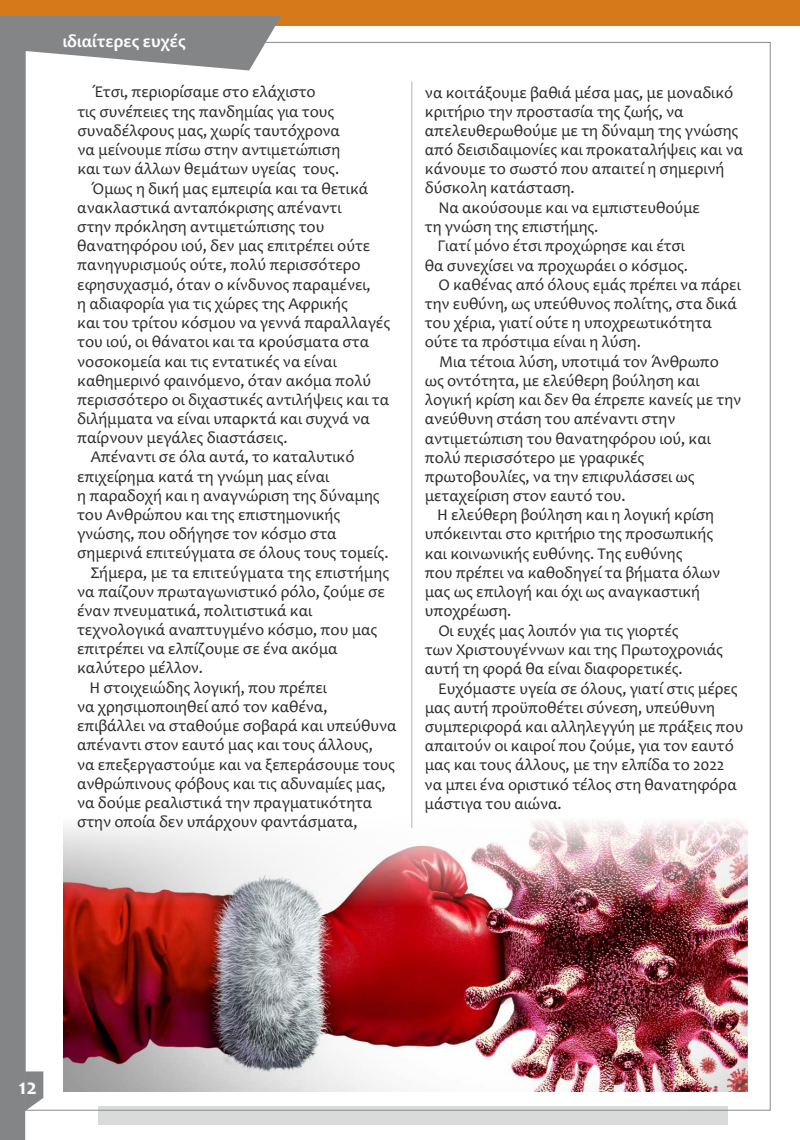
<style>
.page{position:relative;width:800px;height:1140px;background:#fff}
.page>*{position:absolute;margin:0;border:0;box-sizing:border-box;transform-origin:0 0}
.t1{font:700 22.2px "Candara";color:#fefefe}
.t2{font:700 18px "Candara";color:#fefefe}
.t3{font:16.5px "Candara";letter-spacing:-.01em;color:#2b2a29}
</style>
<div class="page">
<img style="left:63px;top:789px;width:684px;height:302px">
<div style="left:98px;top:1106px;width:629px;height:18px;background:#d9dada"></div>
<svg style="left:0;top:70px;width:43px;height:1070px;fill:#848587"></svg>
<div style="left:0;top:0;width:799px;height:26px;background:#d6791a"></div>
<hr style="left:411px;top:81px;width:1px;height:747px;background:#b2b3b3">
<svg style="left:0;top:16px;width:281px;height:54px"></svg>
<p class="t2" style="left:63px;top:34px;width:124px">ιδιαίτερες ευχές</p>
<p class="t3" style="left:92px;top:85px;width:226px">Έτσι, περιορίσαμε στο ελάχιστο</p>
<p class="t3" style="left:77px;top:105px;width:258px">τις συνέπειες της πανδημίας για τους</p>
<p class="t3" style="left:77px;top:124px;width:264px">συναδέλφους μας, χωρίς ταυτόχρονα</p>
<p class="t3" style="left:77px;top:143px;width:264px">να μείνουμε πίσω στην αντιμετώπιση</p>
<p class="t3" style="left:77px;top:162px;width:263px">και των άλλων θεμάτων υγείας τους.</p>
<p class="t3" style="left:91px;top:182px;width:279px">Όμως η δική μας εμπειρία και τα θετικά</p>
<p class="t3" style="left:77px;top:201px;width:266px">ανακλαστικά ανταπόκρισης απέναντι</p>
<p class="t3" style="left:77px;top:220px;width:249px">στην πρόκληση αντιμετώπισης του</p>
<p class="t3" style="left:77px;top:239px;width:294px">θανατηφόρου ιού, δεν μας επιτρέπει ούτε</p>
<p class="t3" style="left:77px;top:258px;width:285px">πανηγυρισμούς ούτε, πολύ περισσότερο</p>
<p class="t3" style="left:77px;top:278px;width:295px">εφησυχασμό, όταν ο κίνδυνος παραμένει,</p>
<p class="t3" style="left:77px;top:297px;width:272px">η αδιαφορία για τις χώρες της Αφρικής</p>
<p class="t3" style="left:77px;top:316px;width:314px">και του τρίτου κόσμου να γεννά παραλλαγές</p>
<p class="t3" style="left:77px;top:335px;width:293px">του ιού, οι θάνατοι και τα κρούσματα στα</p>
<p class="t3" style="left:77px;top:354px;width:261px">νοσοκομεία και τις εντατικές να είναι</p>
<p class="t3" style="left:77px;top:374px;width:296px">καθημερινό φαινόμενο, όταν ακόμα πολύ</p>
<p class="t3" style="left:77px;top:393px;width:313px">περισσότερο οι διχαστικές αντιλήψεις και τα</p>
<p class="t3" style="left:77px;top:412px;width:294px">διλήμματα να είναι υπαρκτά και συχνά να</p>
<p class="t3" style="left:77px;top:431px;width:212px">παίρνουν μεγάλες διαστάσεις.</p>
<p class="t3" style="left:91px;top:450px;width:265px">Απέναντι σε όλα αυτά, το καταλυτικό</p>
<p class="t3" style="left:77px;top:469px;width:253px">επιχείρημα κατά τη γνώμη μας είναι</p>
<p class="t3" style="left:77px;top:489px;width:304px">η παραδοχή και η αναγνώριση της δύναμης</p>
<p class="t3" style="left:77px;top:508px;width:264px">του Ανθρώπου και της επιστημονικής</p>
<p class="t3" style="left:77px;top:527px;width:261px">γνώσης, που οδήγησε τον κόσμο στα</p>
<p class="t3" style="left:77px;top:546px;width:313px">σημερινά επιτεύγματα σε όλους τους τομείς.</p>
<p class="t3" style="left:91px;top:566px;width:300px">Σήμερα, με τα επιτεύγματα της επιστήμης</p>
<p class="t3" style="left:77px;top:585px;width:309px">να παίζουν πρωταγωνιστικό ρόλο, ζούμε σε</p>
<p class="t3" style="left:77px;top:604px;width:237px">έναν πνευματικά, πολιτιστικά και</p>
<p class="t3" style="left:77px;top:623px;width:302px">τεχνολογικά αναπτυγμένο κόσμο, που μας</p>
<p class="t3" style="left:77px;top:642px;width:262px">επιτρέπει να ελπίζουμε σε ένα ακόμα</p>
<p class="t3" style="left:77px;top:661px;width:127px">καλύτερο μέλλον.</p>
<p class="t3" style="left:90px;top:681px;width:239px">Η στοιχειώδης λογική, που πρέπει</p>
<p class="t3" style="left:77px;top:700px;width:252px">να χρησιμοποιηθεί από τον καθένα,</p>
<p class="t3" style="left:77px;top:719px;width:321px">επιβάλλει να σταθούμε σοβαρά και υπεύθυνα</p>
<p class="t3" style="left:77px;top:738px;width:297px">απέναντι στον εαυτό μας και τους άλλους,</p>
<p class="t3" style="left:77px;top:757px;width:319px">να επεξεργαστούμε και να ξεπεράσουμε τους</p>
<p class="t3" style="left:77px;top:777px;width:310px">ανθρώπινους φόβους και τις αδυναμίες μας,</p>
<p class="t3" style="left:77px;top:796px;width:297px">να δούμε ρεαλιστικά την πραγματικότητα</p>
<p class="t3" style="left:77px;top:815px;width:282px">στην οποία δεν υπάρχουν φαντάσματα,</p>
<p class="t3" style="left:425px;top:86px;width:310px">να κοιτάξουμε βαθιά μέσα μας, με μοναδικό</p>
<p class="t3" style="left:425px;top:105px;width:260px">κριτήριο την προστασία της ζωής, να</p>
<p class="t3" style="left:425px;top:124px;width:315px">απελευθερωθούμε με τη δύναμη της γνώσης</p>
<p class="t3" style="left:425px;top:143px;width:320px">από δεισιδαιμονίες και προκαταλήψεις και να</p>
<p class="t3" style="left:425px;top:162px;width:301px">κάνουμε το σωστό που απαιτεί η σημερινή</p>
<p class="t3" style="left:425px;top:181px;width:151px">δύσκολη κατάσταση.</p>
<p class="t3" style="left:438px;top:201px;width:263px">Να ακούσουμε και να εμπιστευθούμε</p>
<p class="t3" style="left:425px;top:220px;width:175px">τη γνώση της επιστήμης.</p>
<p class="t3" style="left:437px;top:239px;width:249px">Γιατί μόνο έτσι προχώρησε και έτσι</p>
<p class="t3" style="left:425px;top:259px;width:264px">θα συνεχίσει να προχωράει ο κόσμος.</p>
<p class="t3" style="left:438px;top:278px;width:304px">Ο καθένας από όλους εμάς πρέπει να πάρει</p>
<p class="t3" style="left:425px;top:297px;width:314px">την ευθύνη, ως υπεύθυνος πολίτης, στα δικά</p>
<p class="t3" style="left:425px;top:316px;width:289px">του χέρια, γιατί ούτε η υποχρεωτικότητα</p>
<p class="t3" style="left:425px;top:335px;width:217px">ούτε τα πρόστιμα είναι η λύση.</p>
<p class="t3" style="left:439px;top:355px;width:281px">Μια τέτοια λύση, υποτιμά τον Άνθρωπο</p>
<p class="t3" style="left:424px;top:374px;width:276px">ως οντότητα, με ελεύθερη βούληση και</p>
<p class="t3" style="left:424px;top:393px;width:318px">λογική κρίση και δεν θα έπρεπε κανείς με την</p>
<p class="t3" style="left:424px;top:412px;width:252px">ανεύθυνη στάση του απέναντι στην</p>
<p class="t3" style="left:424px;top:431px;width:287px">αντιμετώπιση του θανατηφόρου ιού, και</p>
<p class="t3" style="left:424px;top:451px;width:221px">πολύ περισσότερο με γραφικές</p>
<p class="t3" style="left:424px;top:470px;width:271px">πρωτοβουλίες, να την επιφυλάσσει ως</p>
<p class="t3" style="left:424px;top:489px;width:202px">μεταχείριση στον εαυτό του.</p>
<p class="t3" style="left:437px;top:508px;width:278px">Η ελεύθερη βούληση και η λογική κρίση</p>
<p class="t3" style="left:424px;top:527px;width:290px">υπόκεινται στο κριτήριο της προσωπικής</p>
<p class="t3" style="left:424px;top:547px;width:259px">και κοινωνικής ευθύνης. Της ευθύνης</p>
<p class="t3" style="left:424px;top:566px;width:297px">που πρέπει να καθοδηγεί τα βήματα όλων</p>
<p class="t3" style="left:424px;top:585px;width:277px">μας ως επιλογή και όχι ως αναγκαστική</p>
<p class="t3" style="left:424px;top:604px;width:88px">υποχρέωση.</p>
<p class="t3" style="left:438px;top:624px;width:242px">Οι ευχές μας λοιπόν για τις γιορτές</p>
<p class="t3" style="left:424px;top:643px;width:300px">των Χριστουγέννων και της Πρωτοχρονιάς</p>
<p class="t3" style="left:424px;top:662px;width:259px">αυτή τη φορά θα είναι διαφορετικές.</p>
<p class="t3" style="left:438px;top:681px;width:301px">Ευχόμαστε υγεία σε όλους, γιατί στις μέρες</p>
<p class="t3" style="left:424px;top:701px;width:292px">μας αυτή προϋποθέτει σύνεση, υπεύθυνη</p>
<p class="t3" style="left:424px;top:720px;width:320px">συμπεριφορά και αλληλεγγύη με πράξεις που</p>
<p class="t3" style="left:424px;top:739px;width:311px">απαιτούν οι καιροί που ζούμε, για τον εαυτό</p>
<p class="t3" style="left:424px;top:758px;width:301px">μας και τους άλλους, με την ελπίδα το 2022</p>
<p class="t3" style="left:424px;top:777px;width:314px">να μπει ένα οριστικό τέλος στη θανατηφόρα</p>
<p class="t3" style="left:424px;top:796px;width:139px">μάστιγα του αιώνα.</p>
<h1 class="t1" style="left:19px;top:1078px;width:20px">12</h1>
</div>
